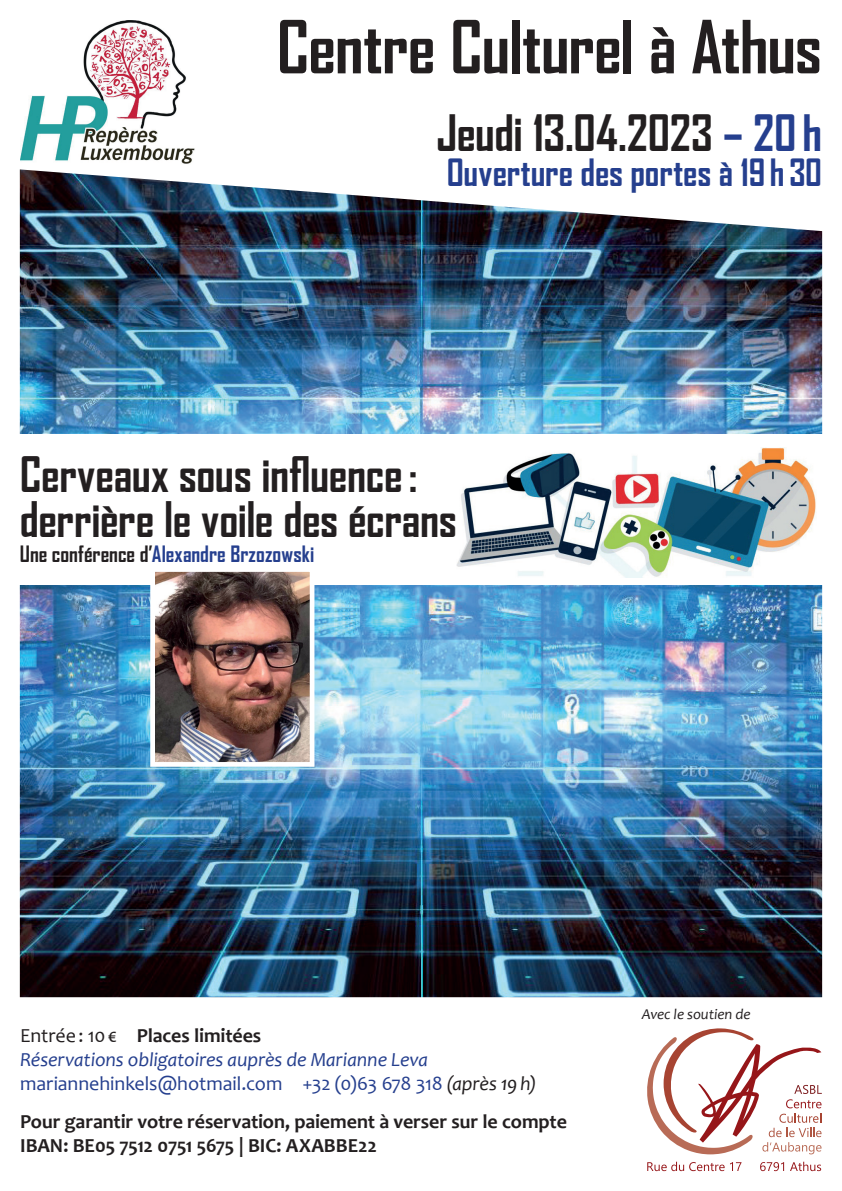
<style>
.page{position:relative;width:842px;height:1191px;background:#fff}
.page>*{position:absolute;margin:0;border:0;box-sizing:border-box;transform-origin:0 0}
.t1{font:700 70px "Agency FB";letter-spacing:-.015em;color:#231f20}
.t2{font:700 48px "Agency FB";letter-spacing:-.01em;color:#231f20}
.t3{font:700 46.9px/44.8px "Agency FB";letter-spacing:-.01em;color:#231f20}
.t4{font:700 36px "Agency FB";letter-spacing:-.005em;color:#253f8e}
.t5{font:700 21.6px "Agency FB";color:#253f8e}
.t6{font:italic 20px/24px "Candara";letter-spacing:-.005em;color:#253f8e}
.t7{font:700 20px/24px "Candara";letter-spacing:-.005em;color:#231f20}
.t8{font:italic 15px "Candara";letter-spacing:-.005em;color:#231f20}
.s1{color:#253f8e}
.s2{color:#231f20}
.s3{font-style:normal;color:#231f20}
.s4{font-weight:700;font-style:normal;color:#231f20}
.s5{font-style:normal}
</style>
<div class="page">
<img style="left:20px;top:169px;width:802px;height:828px">
<div style="left:17px;top:434px;width:808px;height:150px;background:#fff"></div>
<img style="left:457px;top:447px;width:359px;height:130px">
<svg style="left:647px;top:1161px;width:94px;height:10px"></svg>
<svg style="left:760px;top:1162px;width:24px;height:9px"></svg>
<svg style="left:790px;top:1161px;width:31px;height:10px"></svg>
<svg style="left:647px;top:1028px;width:175px;height:126px"></svg>
<img style="left:156px;top:573px;width:152px;height:187px">
<div style="left:150px;top:567px;width:164px;height:199px;border:5px solid #fff"></div>
<img style="left:20px;top:20px;width:175px;height:144px">
<h1 class="t1" style="left:277px;top:4px;width:547px">Centre Culturel à Athus</h1>
<h2 class="t2" style="left:436px;top:103px;width:387px">Jeudi 13.04.2023 <span class="s1">– 20 h</span></h2>
<h3 class="t4" style="left:447px;top:150px;width:377px">Ouverture des portes à 19 h 30</h3>
<h3 class="t3" style="left:20px;top:451px;width:439px">Cerveaux sous influence : derrière le voile des écrans</h3>
<p class="t5" style="left:20px;top:540px;width:296px"><span class="s2">Une conférence d’</span>Alexandre Brzozowski</p>
<p class="t6" style="left:20px;top:1023px;width:518px"><span class="s3">Entrée: 10€</span> <span class="s4">Places limitées<br></span>Réservations obligatoires auprès de Marianne Leva <span class="s5">mariannehinkels@hotmail.com +32 (0)63 678 318</span> <span class="s2">(après 19h)</span></p>
<p class="t7" style="left:20px;top:1109px;width:548px">Pour garantir votre réservation, paiement à verser sur le compte<br>IBAN: BE05 7512 0751 5675 | BIC: AXABBE22</p>
<p class="t8" style="left:642px;top:1005px;width:110px">Avec le soutien de</p>
</div>
